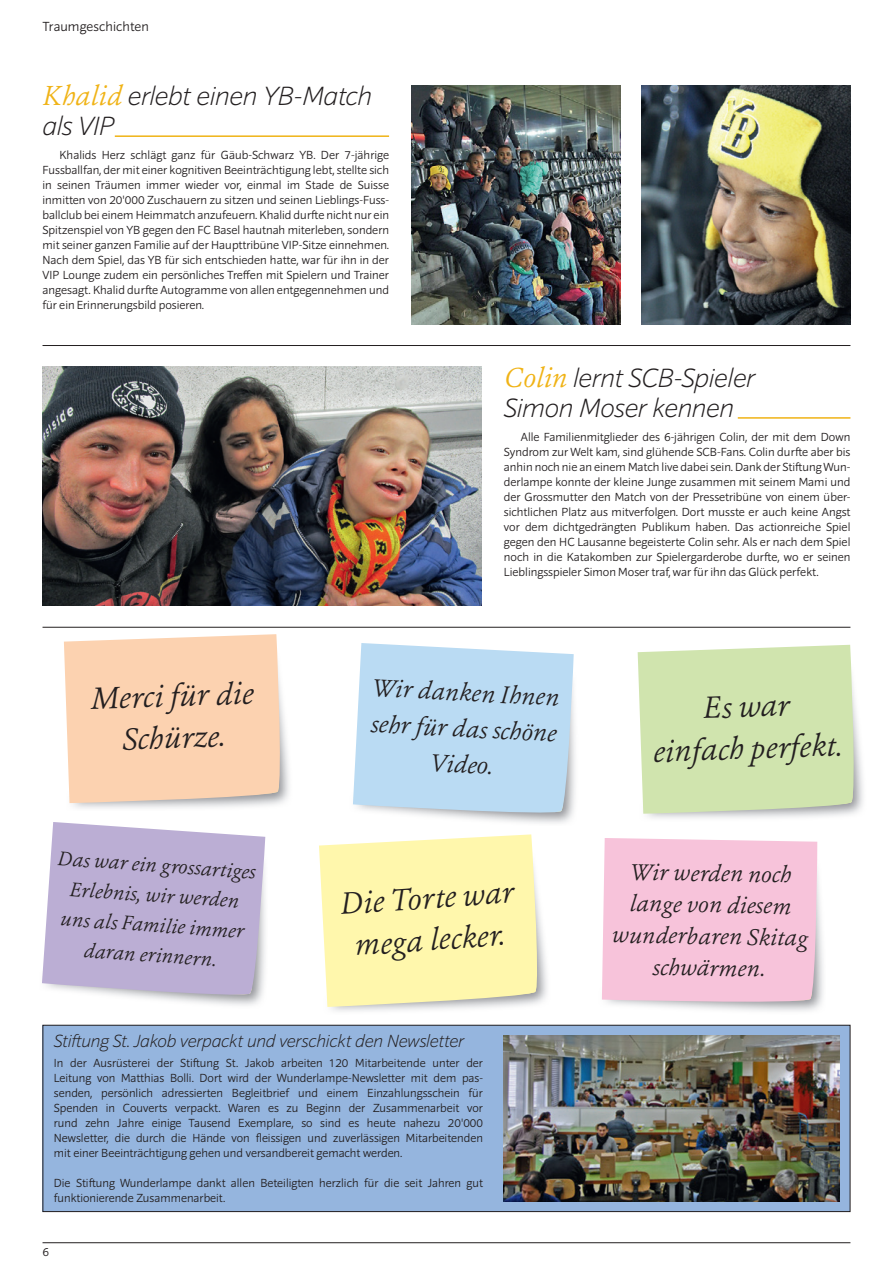
<style>
.page{position:relative;width:893px;height:1263px;background:#fff}
.page>*{position:absolute;margin:0;border:0;box-sizing:border-box;transform-origin:0 0}
.t1{font:italic 300 30px/42px "Erato";color:#231f20;text-align:center}
.t2{font:italic 200 27px/30px "Sonus";letter-spacing:-.01em;color:#231f20}
.t3{font:italic 300 24px/36px "Erato";color:#231f20;text-align:center}
.t4{font:italic 300 22.5px/31.5px "Erato";color:#231f20;text-align:center}
.t5{font:italic 300 19.5px/30px "Erato";color:#231f20;text-align:center}
.t6{font:italic 200 18px "Sonus";letter-spacing:-.01em;color:#231f20}
.t7{font:300 13.5px "Sonus";letter-spacing:.005em;color:#231f20}
.t8{font:300 12px/15px "Sonus";color:#231f20;text-align:justify}
.s1{font-family:"Erato";font-weight:300;color:#f0b316}
</style>
<div class="page">
<hr style="left:115px;top:135px;width:274px;height:2px;background:#f0b316">
<hr style="left:43px;top:345px;width:807px;height:1px;background:#231f20">
<hr style="left:43px;top:627px;width:807px;height:1px;background:#231f20">
<img style="left:642px;top:85px;width:208px;height:239px">
<img style="left:411px;top:85px;width:209px;height:239px">
<img style="left:43px;top:367px;width:439px;height:239px">
<hr style="left:43px;top:1242px;width:807px;height:1px;background:#231f20">
<hr style="left:738px;top:417px;width:112px;height:2px;background:#f0b316">
<img style="left:70px;top:714px;width:219px;height:94px">
<svg style="left:64px;top:634px;width:219px;height:169px;background:#fad3b4"></svg>
<svg style="left:42px;top:822px;width:223px;height:177px;background:#c1b6d7"></svg>
<svg style="left:353px;top:643px;width:221px;height:174px;background:#bfdcf2"></svg>
<img style="left:331px;top:925px;width:216px;height:87px">
<svg style="left:319px;top:834px;width:222px;height:173px;background:#fcf5b3"></svg>
<img style="left:647px;top:724px;width:216px;height:94px">
<svg style="left:638px;top:645px;width:219px;height:169px;background:#d1e4b2"></svg>
<img style="left:634px;top:859px;width:190px;height:152px">
<div style="left:602px;top:838px;width:215px;height:167px;background:#f7c3da"></div>
<div style="left:43px;top:1025px;width:807px;height:186px;background:#95b5de"></div>
<div style="left:43px;top:1025px;width:807px;height:187px;border:1px solid #231f20"></div>
<img style="left:504px;top:1035px;width:336px;height:166px">
<p class="t7" style="left:43px;top:18px;width:108px">Traumgeschichten</p>
<h2 class="t2" style="left:43px;top:81px;width:332px"><span class="s1">Khalid</span> erlebt einen YB-Match als VIP</h2>
<p class="t8" style="left:43px;top:148px;width:348px;text-indent:17px">Khalids Herz schlägt ganz für Gäub-Schwarz YB. Der 7-jährige Fussballfan, der mit einer kognitiven Beeinträchtigung lebt, stellte sich in seinen Träumen immer wieder vor, einmal im Stade de Suisse inmitten von 20'000 Zuschauern zu sitzen und seinen Lieblings-Fuss&shy;ballclub bei einem Heimmatch anzufeuern. Khalid durfte nicht nur ein Spitzenspiel von YB gegen den FC Basel hautnah miterleben, sondern mit seiner ganzen Familie auf der Haupttribüne VIP-Sitze einnehmen.<br>Nach dem Spiel, das YB für sich entschieden hatte, war für ihn in der VIP Lounge zudem ein persönliches Treffen mit Spielern und Trainer angesagt. Khalid durfte Autogramme von allen entgegennehmen und für ein Erinnerungsbild posieren.</p>
<h2 class="t2" style="left:504px;top:363px;width:253px"><span class="s1">Colin</span> lernt SCB-Spieler<br>Simon Moser kennen</h2>
<p class="t8" style="left:504px;top:429px;width:348px;text-indent:17px">Alle Familienmitglieder des 6-jährigen Colin, der mit dem Down Syndrom zur Welt kam, sind glühende SCB-Fans. Colin durfte aber bis anhin noch nie an einem Match live dabei sein. Dank der Stiftung Wun&shy;derlampe konnte der kleine Junge zusammen mit seinem Mami und der Grossmutter den Match von der Pressetribüne von einem über&shy;sichtlichen Platz aus mitverfolgen. Dort musste er auch keine Angst vor dem dichtgedrängten Publikum haben. Das actionreiche Spiel gegen den HC Lausanne begeisterte Colin sehr. Als er nach dem Spiel noch in die Katakomben zur Spielergarderobe durfte, wo er seinen Lieblingsspieler Simon Moser traf, war für ihn das Glück perfekt.</p>
<h1 class="t1" style="left:90px;top:677px;width:164px;rotate:-2deg">Merci für die<br>Schürze.</h1>
<h3 class="t5" style="left:59px;top:843px;width:200px;rotate:4deg">Das war ein grossartiges<br>Erlebnis, wir werden uns als Familie immer daran erinnern.</h3>
<h3 class="t3" style="left:372px;top:669px;width:189px;rotate:3deg">Wir danken Ihnen sehr für das schöne<br>Video.</h3>
<h1 class="t1" style="left:339px;top:883px;width:175px;rotate:-4deg">Die Torte war mega lecker.</h1>
<h3 class="t6" style="left:54px;top:1030px;width:412px">Stiftung St. Jakob verpackt und verschickt den Newsletter</h3>
<p class="t8" style="left:54px;top:1055px;width:431px">In der Ausrüsterei der Stiftung St. Jakob arbeiten 120 Mitarbeitende unter der Leitung von Matthias Bolli. Dort wird der Wunderlampe-Newsletter mit dem pas&shy;senden, persönlich adressierten Begleitbrief und einem Einzahlungsschein für Spenden in Couverts verpackt. Waren es zu Beginn der Zusammenarbeit vor rund zehn Jahre einige Tausend Exemplare, so sind es heute nahezu 20'000<br>Newsletter, die durch die Hände von fleissigen und zuverlässigen Mitarbeitenden mit einer Beeinträchtigung gehen und versandbereit gemacht werden.</p>
<p class="t8" style="left:54px;top:1175px;width:431px">Die Stiftung Wunderlampe dankt allen Beteiligten herzlich für die seit Jahren gut funktionierende Zusammenarbeit.</p>
<p class="t8" style="left:43px;top:1244px;width:8px">6</p>
<h1 class="t1" style="left:650px;top:688px;width:191px;rotate:-2deg">Es war<br>einfach perfekt.</h1>
<h3 class="t4" style="left:613px;top:856px;width:197px;rotate:1deg">Wir werden noch lange von diesem wunderbaren Skitag schwärmen.</h3>
</div>
